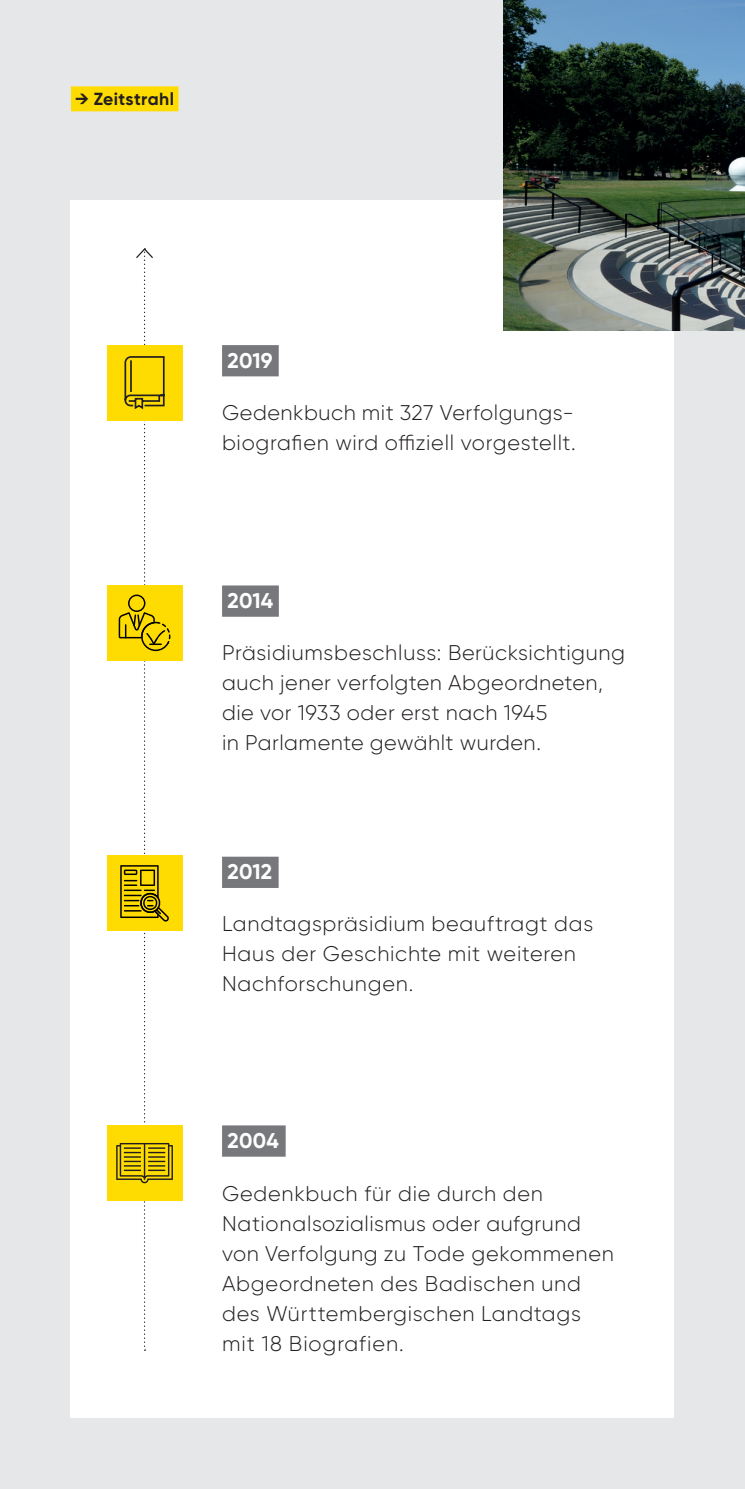
<style>
.page{position:relative;width:745px;height:1489px;background:#fff}
.page>*{position:absolute;margin:0;border:0;box-sizing:border-box;transform-origin:0 0}
.t1{font:300 21.25px/30px "Gilroy";letter-spacing:.03em;color:#231f20}
.t2{font:700 21.25px "Gilroy";letter-spacing:.015em;color:#fff}
.t3{font:700 17.5px "Gilroy";letter-spacing:.02em;color:#231f20}
</style>
<div class="page">
<div style="left:0;top:0;width:744px;height:1488px;background:#e6e7e9"></div>
<div style="left:71px;top:200px;width:602px;height:1217px;background:#fff"></div>
<img style="left:503px;top:0;width:241px;height:330px">
<div style="left:71px;top:86px;width:107px;height:25px;background:#ffdc01"></div>
<div style="left:222px;top:1125px;width:63px;height:31px;background:#76787b"></div>
<div style="left:222px;top:585px;width:57px;height:31px;background:#76787b"></div>
<div style="left:222px;top:345px;width:56px;height:31px;background:#76787b"></div>
<div style="left:222px;top:856px;width:56px;height:31px;background:#76787b"></div>
<div style="left:107px;top:1125px;width:75px;height:75px;background:#ffdc01"></div>
<div style="left:107px;top:855px;width:75px;height:75px;background:#ffdc01"></div>
<div style="left:107px;top:585px;width:75px;height:75px;background:#ffdc01"></div>
<div style="left:107px;top:345px;width:75px;height:75px;background:#ffdc01"></div>
<svg style="left:116px;top:248px;width:57px;height:1102px"></svg>
<p class="t3" style="left:75px;top:88px;width:100px">→ Zeitstrahl</p>
<p class="t2" style="left:227px;top:347px;width:47px">2019</p>
<p class="t1" style="left:222px;top:397px;width:355px">Gedenkbuch mit 327 Verfolgungs&shy;biografien wird offiziell vorgestellt.</p>
<p class="t2" style="left:227px;top:587px;width:47px">2014</p>
<p class="t1" style="left:222px;top:637px;width:404px">Präsidiumsbeschluss: Berücksichtigung auch jener verfolgten Abgeordneten, die vor 1933 oder erst nach 1945<br>in Parlamente gewählt wurden.</p>
<p class="t2" style="left:227px;top:858px;width:46px">2012</p>
<p class="t1" style="left:222px;top:907px;width:372px">Landtagspräsidium beauftragt das<br>Haus der Geschichte mit weiteren<br>Nachforschungen.</p>
<p class="t2" style="left:227px;top:1127px;width:53px">2004</p>
<p class="t1" style="left:222px;top:1177px;width:393px">Gedenkbuch für die durch den<br>Nationalsozialismus oder aufgrund von Verfolgung zu Tode gekommenen<br>Abgeordneten des Badischen und des Württembergischen Landtags mit 18 Biografien.</p>
</div>
